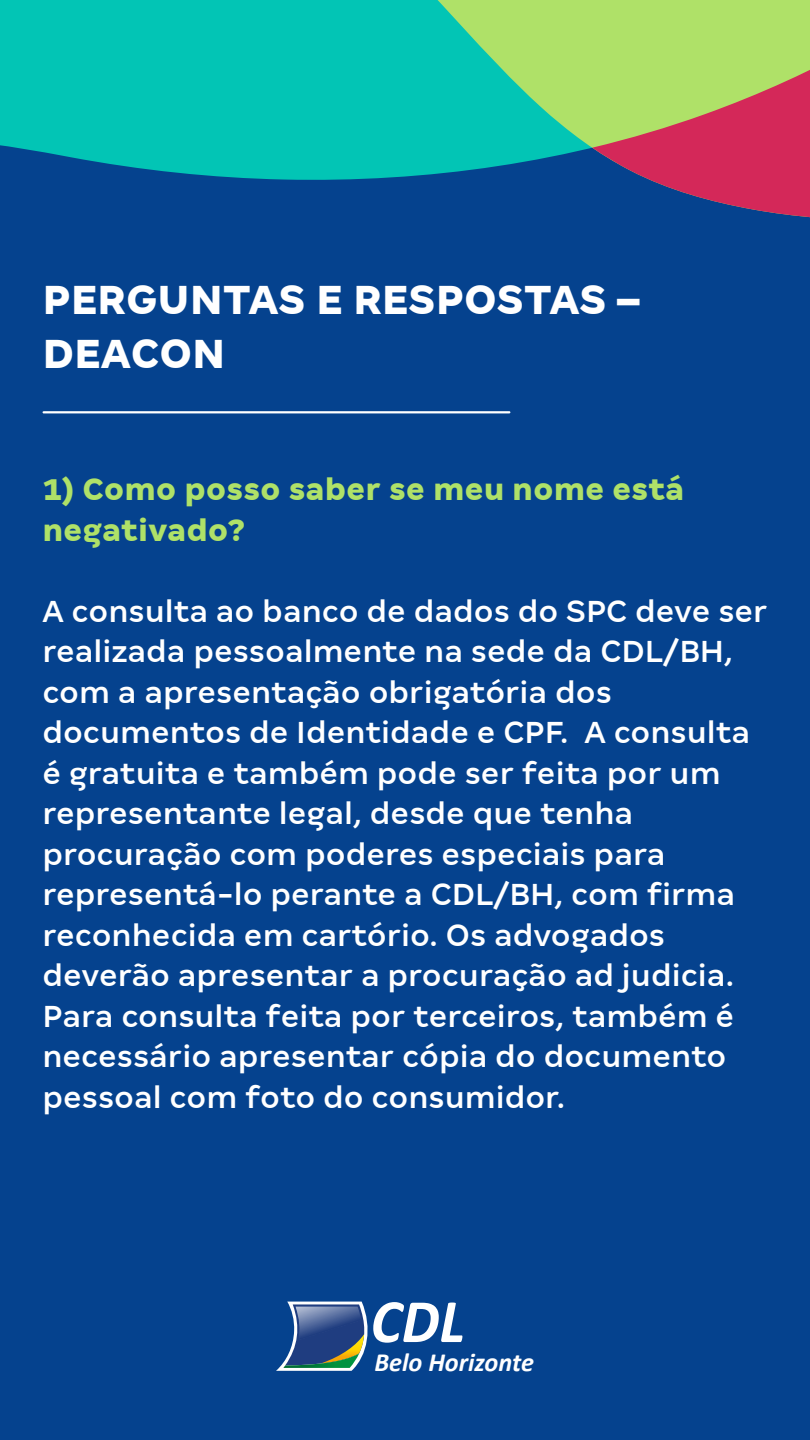
<style>
.page{position:relative;width:810px;height:1440px;background:#05428e}
.page>*{position:absolute;margin:0;border:0;box-sizing:border-box;transform-origin:0 0}
.t1{font:italic 700 62.25px "Calibri";color:#fff;scale:.96 1}
.t2{font:800 45px/54px "Margem";color:#fff}
.t3{font:500 33.75px/40.5px "Margem";color:#fff}
.t4{font:800 33.75px/40.5px "Margem";color:#afe168}
.t5{font:italic 700 26.33px "Calibri";color:#fff}
</style>
<div class="page">
<svg style="left:275px;top:0;width:317px;height:225px;background:#20aa9e"></svg>
<svg style="left:592px;top:0;width:218px;height:225px;background:#a38968"></svg>
<svg style="left:276px;top:1302px;width:97px;height:69px;background:#486a91"></svg>
<hr style="left:44px;top:411px;width:465px;height:2px;background:#fff">
<h2 class="t2" style="left:42px;top:272px;width:599px">PERGUNTAS E RESPOSTAS –<br>DEACON</h2>
<p class="t4" style="left:42px;top:469px;width:644px">1) Como posso saber se meu nome está negativado?</p>
<p class="t3" style="left:42px;top:591px;width:727px">A consulta ao banco de dados do SPC deve ser realizada pessoalmente na sede da CDL/BH, com a apresentação obrigatória dos documentos de Identidade e CPF. A consulta é gratuita e também pode ser feita por um representante legal, desde que tenha procuração com poderes especiais para representá-lo perante a CDL/BH, com firma reconhecida em cartório. Os advogados deverão apresentar a procuração ad judicia.<br>Para consulta feita por terceiros, também é necessário apresentar cópia do documento pessoal com foto do consumidor.</p>
<h1 class="t1" style="left:370px;top:1277px;width:100px">CDL</h1>
<p class="t5" style="left:374px;top:1344px;width:161px">Belo Horizonte</p>
</div>
